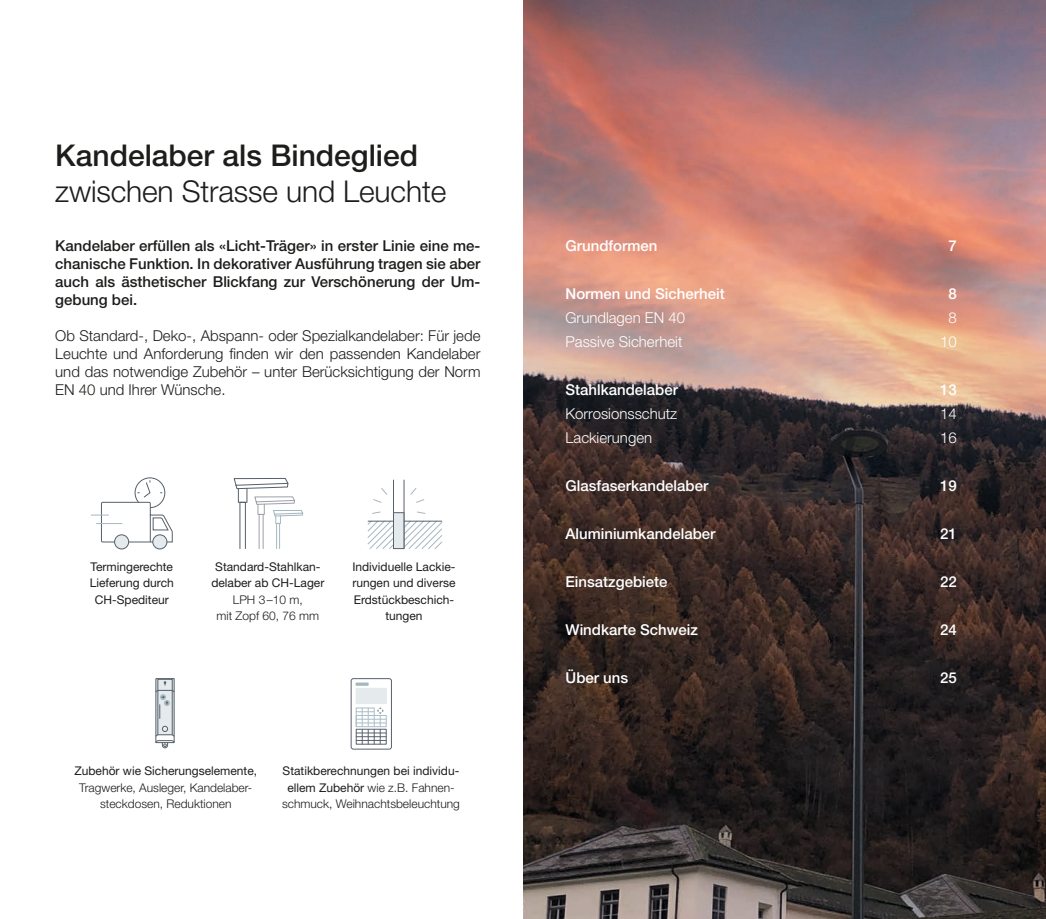
<style>
.page{position:relative;width:1046px;height:919px;background:#fff}
.page>*{position:absolute;margin:0;border:0;box-sizing:border-box;transform-origin:0 0}
.t1{font:300 30px "Helvetica Neue LT Pro";letter-spacing:-.005em;color:#1d1d1b}
.t2{font:500 30px "Helvetica Neue LT Pro";color:#1d1d1b}
.t3{font:300 15px/18px "Helvetica Neue LT Pro";color:#1d1d1b;text-align:justify}
.t4{font:500 15px/18px "Helvetica Neue LT Pro";color:#1d1d1b;text-align:justify}
.t5{font:500 15px "Helvetica Neue LT Pro";color:#fff}
.t6{font:300 15px "Helvetica Neue LT Pro";color:#fff}
.t7{font:12px/16.5px "Helvetica Neue LT Pro";color:#1d1d1b;text-align:center}
.t8{font:300 12px/16.5px "Helvetica Neue LT Pro";color:#1d1d1b;text-align:center}
.s1{font-weight:400}
</style>
<div class="page">
<img style="left:523px;top:0;width:523px;height:918px">
<div style="left:135px;top:477px;width:30px;height:31px;border:1px solid #56606a;border-radius:50%"></div>
<div style="left:115px;top:535px;width:14px;height:14px;background:#e5eaed;border-radius:50%"></div>
<div style="left:114px;top:534px;width:15px;height:15px;border:1px solid #56606a;border-radius:50%"></div>
<div style="left:153px;top:535px;width:14px;height:14px;background:#e5eaed;border-radius:50%"></div>
<div style="left:152px;top:534px;width:15px;height:15px;border:1px solid #56606a;border-radius:50%"></div>
<svg style="left:91px;top:480px;width:82px;height:63px"></svg>
<div style="left:239px;top:502px;width:7px;height:47px;border:1px solid #56606a"></div>
<div style="left:238px;top:488px;width:9px;height:14px;border:1px solid #56606a"></div>
<svg style="left:233px;top:478px;width:56px;height:11px"></svg>
<div style="left:259px;top:514px;width:5px;height:35px;border:1px solid #9ca1a8"></div>
<div style="left:276px;top:523px;width:4px;height:26px;border:1px solid #a5b7bf"></div>
<div style="left:275px;top:515px;width:6px;height:9px;border:1px solid #a5b7bf"></div>
<svg style="left:254px;top:496px;width:50px;height:21px"></svg>
<hr style="left:393px;top:480px;width:1px;height:68px;background:#59616d">
<hr style="left:404px;top:480px;width:1px;height:68px;background:#59616d">
<svg style="left:367px;top:511px;width:76px;height:39px"></svg>
<svg style="left:373px;top:488px;width:14px;height:15px"></svg>
<svg style="left:410px;top:488px;width:15px;height:15px"></svg>
<svg style="left:155px;top:678px;width:20px;height:70px"></svg>
<div style="left:351px;top:678px;width:41px;height:71px;border:1px solid #59616d;border-radius:2px"></div>
<svg style="left:356px;top:682px;width:13px;height:3px"></svg>
<div style="left:356px;top:687px;width:31px;height:17px;background:#e5eaed"></div>
<div style="left:356px;top:728px;width:31px;height:16px;border:1px solid #59616d"></div>
<hr style="left:356px;top:732px;width:30px;height:1px;background:#59616d">
<hr style="left:356px;top:736px;width:30px;height:1px;background:#59616d">
<hr style="left:356px;top:739px;width:30px;height:1px;background:#59616d">
<div style="left:356px;top:715px;width:31px;height:12px;border:1px solid #abbdc8"></div>
<hr style="left:356px;top:718px;width:30px;height:1px;background:#abbdc8">
<hr style="left:356px;top:722px;width:30px;height:1px;background:#abbdc8">
<svg style="left:356px;top:707px;width:27px;height:37px"></svg>
<h1 class="t2" style="left:55px;top:137px;width:364px">Kandelaber als Bindeglied</h1>
<h1 class="t1" style="left:55px;top:173px;width:393px">zwischen Strasse und Leuchte</h1>
<p class="t4" style="left:55px;top:236px;width:427px">Kandelaber erfüllen als «Licht-Träger» in erster Linie eine me&shy;chanische Funktion. In dekorativer Ausführung tragen sie aber auch als ästhetischer Blickfang zur Verschönerung der Um&shy;gebung bei.</p>
<p class="t3" style="left:55px;top:326px;width:427px">Ob Standard-, Deko-, Abspann- oder Spezialkandelaber: Für jede Leuchte und Anforderung finden wir den passenden Kandelaber und das notwendige Zubehör – unter Berücksichtigung der Norm EN 40 und Ihrer Wünsche.</p>
<p class="t7" style="left:90px;top:557px;width:86px">Termingerechte<br>Lieferung durch<br>CH-Spediteur</p>
<p class="t7" style="left:211px;top:557px;width:114px">Standard-Stahlkan&shy;delaber ab CH-Lager</p>
<p class="t8" style="left:217px;top:590px;width:104px">LPH 3–10 m,<br>mit Zopf 60, 76 mm</p>
<p class="t7" style="left:352px;top:557px;width:105px">Individuelle Lackie&shy;rungen und diverse<br>Erdstückbeschich&shy;tungen</p>
<p class="t7" style="left:74px;top:762px;width:184px">Zubehör wie Sicherungselemente,</p>
<p class="t8" style="left:79px;top:779px;width:175px">Tragwerke, Ausleger, Kandelaber&shy;steckdosen, Reduktionen</p>
<p class="t8" style="left:282px;top:762px;width:179px"><span class="s1">Statikberechnungen bei individu&shy;ellem Zubehör</span> wie z.B. Fahnen&shy;schmuck, Weihnachtsbeleuchtung</p>
<p class="t5" style="left:566px;top:237px;width:93px">Grundformen</p>
<p class="t5" style="left:948px;top:237px;width:10px">7</p>
<p class="t5" style="left:566px;top:285px;width:161px">Normen und Sicherheit</p>
<p class="t5" style="left:948px;top:285px;width:10px">8</p>
<p class="t6" style="left:566px;top:308px;width:121px">Grundlagen EN 40</p>
<p class="t6" style="left:948px;top:308px;width:10px">8</p>
<p class="t6" style="left:566px;top:332px;width:118px">Passive Sicherheit</p>
<p class="t6" style="left:940px;top:332px;width:18px">10</p>
<p class="t5" style="left:566px;top:381px;width:114px">Stahlkandelaber</p>
<p class="t5" style="left:940px;top:381px;width:18px">13</p>
<p class="t6" style="left:566px;top:404px;width:113px">Korrosionsschutz</p>
<p class="t6" style="left:940px;top:404px;width:18px">14</p>
<p class="t6" style="left:566px;top:428px;width:88px">Lackierungen</p>
<p class="t6" style="left:940px;top:428px;width:18px">16</p>
<p class="t5" style="left:566px;top:477px;width:144px">Glasfaserkandelaber</p>
<p class="t5" style="left:940px;top:477px;width:18px">19</p>
<p class="t5" style="left:566px;top:525px;width:152px">Aluminiumkandelaber</p>
<p class="t5" style="left:940px;top:525px;width:18px">21</p>
<p class="t5" style="left:566px;top:573px;width:103px">Einsatzgebiete</p>
<p class="t5" style="left:940px;top:573px;width:18px">22</p>
<p class="t5" style="left:566px;top:621px;width:134px">Windkarte Schweiz</p>
<p class="t5" style="left:940px;top:621px;width:18px">24</p>
<p class="t5" style="left:566px;top:669px;width:64px">Über uns</p>
<p class="t5" style="left:940px;top:669px;width:18px">25</p>
</div>
